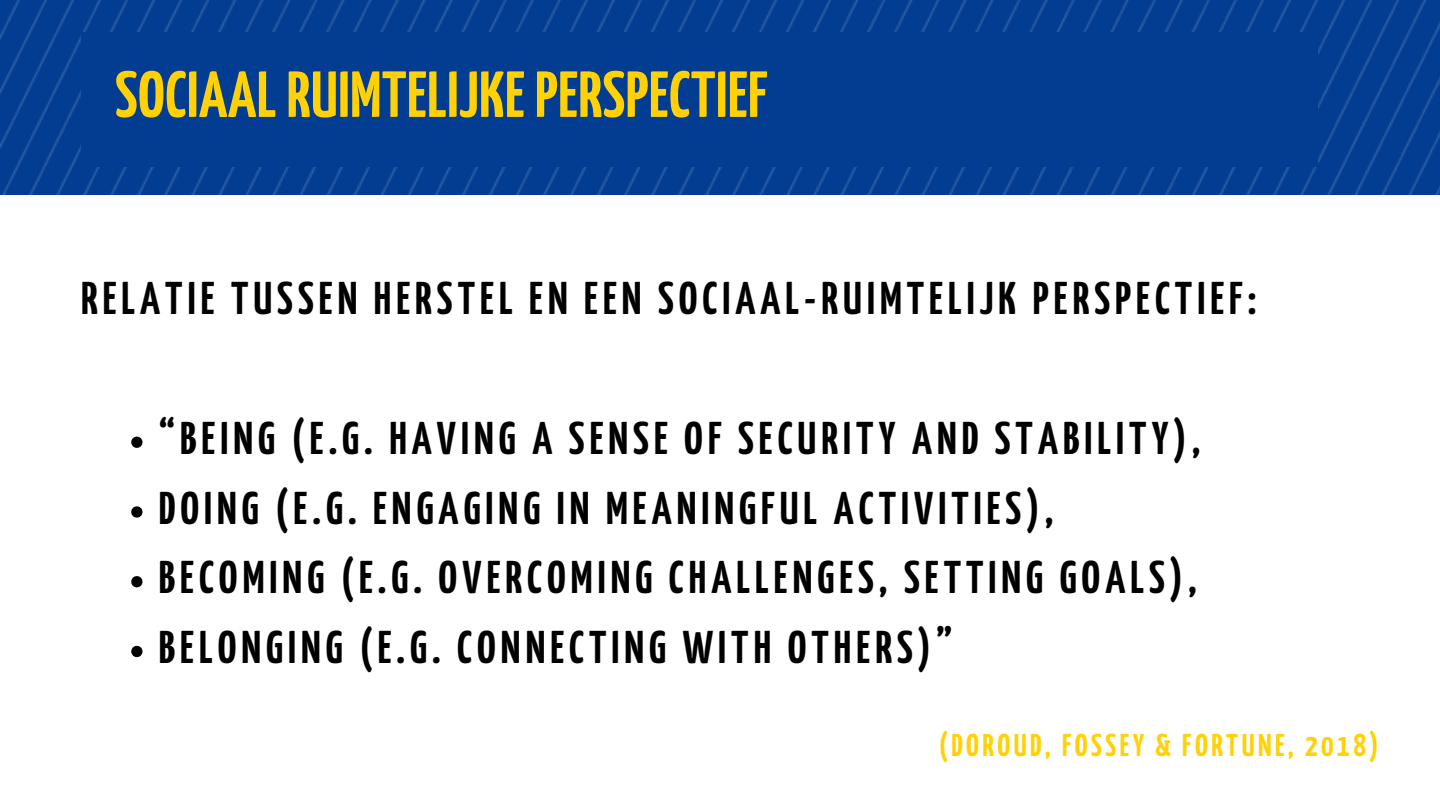
<style>
.page{position:relative;width:1440px;height:810px;background:#fff}
.page>*{position:absolute;margin:0;border:0;box-sizing:border-box;transform-origin:0 0}
.t1{font:700 65px "Yanone Kaffeesatz";letter-spacing:.01em;color:#ffd106}
.t2{font:700 45.8px/69.8px "Yanone Kaffeesatz";letter-spacing:.11em;color:#000}
.t3{font:700 31.4px "Yanone Kaffeesatz";letter-spacing:.11em;color:#ffd106}
</style>
<div class="page">
<img style="left:0;top:0;width:1440px;height:195px">
<div style="left:81px;top:32px;width:1237px;height:134px;background:#033d92"></div>
<svg style="left:131px;top:437px;width:11px;height:11px"></svg>
<svg style="left:131px;top:506px;width:11px;height:12px"></svg>
<svg style="left:131px;top:576px;width:11px;height:11px"></svg>
<svg style="left:131px;top:646px;width:11px;height:11px"></svg>
<h1 class="t1" style="left:115px;top:69px;width:654px">SOCIAALRUIMTELIJKEPERSPECTIEF</h1>
<p class="t2" style="left:81px;top:267px;width:1177px">RELATIE TUSSEN HERSTEL EN EEN SOCIAAL-RUIMTELIJK PERSPECTIEF:</p>
<p class="t2" style="left:159px;top:407px;width:1043px">“BEING (E.G. HAVING A SENSE OF SECURITY AND STABILITY), DOING (E.G. ENGAGING IN MEANINGFUL ACTIVITIES), BECOMING (E.G. OVERCOMING CHALLENGES, SETTING GOALS), BELONGING (E.G. CONNECTING WITH OTHERS)”</p>
<p class="t3" style="left:939px;top:733px;width:441px">(DOROUD, FOSSEY &amp; FORTUNE, 2018)</p>
</div>
